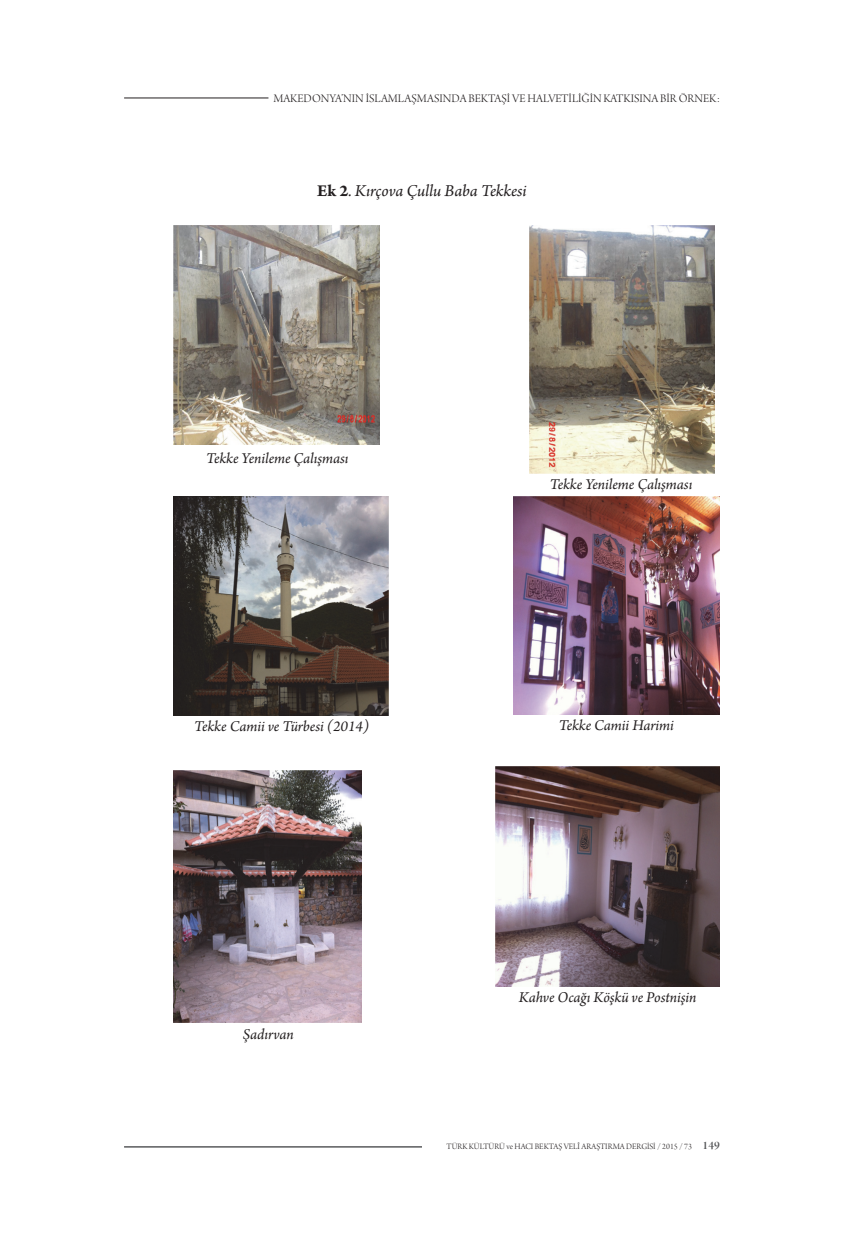
<style>
.page{position:relative;width:844px;height:1241px;background:#fff}
.page>*{position:absolute;margin:0;border:0;box-sizing:border-box;transform-origin:0 0}
.t1{font:italic 17.5px "Arno Pro";letter-spacing:-.005em;color:#231f20}
.t2{font:italic 15.75px "Arno Pro";letter-spacing:-.005em;color:#231f20}
.t3{font:12.25px "Arno Pro Light Display";color:#231f20}
.t4{font:12.25px "Arno Pro Smbd Display";color:#57585a}
.t5{font:8.75px "Arno Pro Light Display";color:#231f20}
.s1{font-weight:700;font-style:normal}
</style>
<div class="page">
<hr style="left:124px;top:97px;width:144px;height:1px;background:#231f20">
<hr style="left:124px;top:1146px;width:298px;height:1px;background:#57585a">
<img style="left:174px;top:225px;width:205px;height:220px">
<img style="left:529px;top:225px;width:185px;height:248px">
<img style="left:174px;top:496px;width:215px;height:219px">
<img style="left:513px;top:496px;width:206px;height:218px">
<img style="left:174px;top:770px;width:187px;height:252px">
<img style="left:495px;top:766px;width:224px;height:220px">
<p class="t3" style="left:273px;top:92px;width:448px">MAKEDONYA’NIN İSLAMLAŞMASINDA BEKTAŞİ VE HALVETİLİĞİN KATKISINA BİR ÖRNEK:</p>
<p class="t1" style="left:317px;top:180px;width:211px"><span class="s1">Ek 2</span>. Kırçova Çullu Baba Tekkesi</p>
<p class="t2" style="left:206px;top:449px;width:144px">Tekke Yenileme Çalışması</p>
<p class="t2" style="left:549px;top:475px;width:144px">Tekke Yenileme Çalışması</p>
<p class="t2" style="left:194px;top:717px;width:176px">Tekke Camii ve Türbesi (2014)</p>
<p class="t2" style="left:558px;top:716px;width:117px">Tekke Camii Harimi</p>
<p class="t2" style="left:243px;top:1024px;width:53px">Şadırvan</p>
<p class="t2" style="left:518px;top:987px;width:179px">Kahve Ocağı Köşkü ve Postnişin</p>
<p class="t5" style="left:446px;top:1140px;width:247px">TÜRK KÜLTÜRÜ ve HACI BEKTAŞ VELÎ ARAŞTIRMA DERGİSİ / 2015 / 73</p>
<p class="t4" style="left:702px;top:1137px;width:19px">149</p>
</div>
